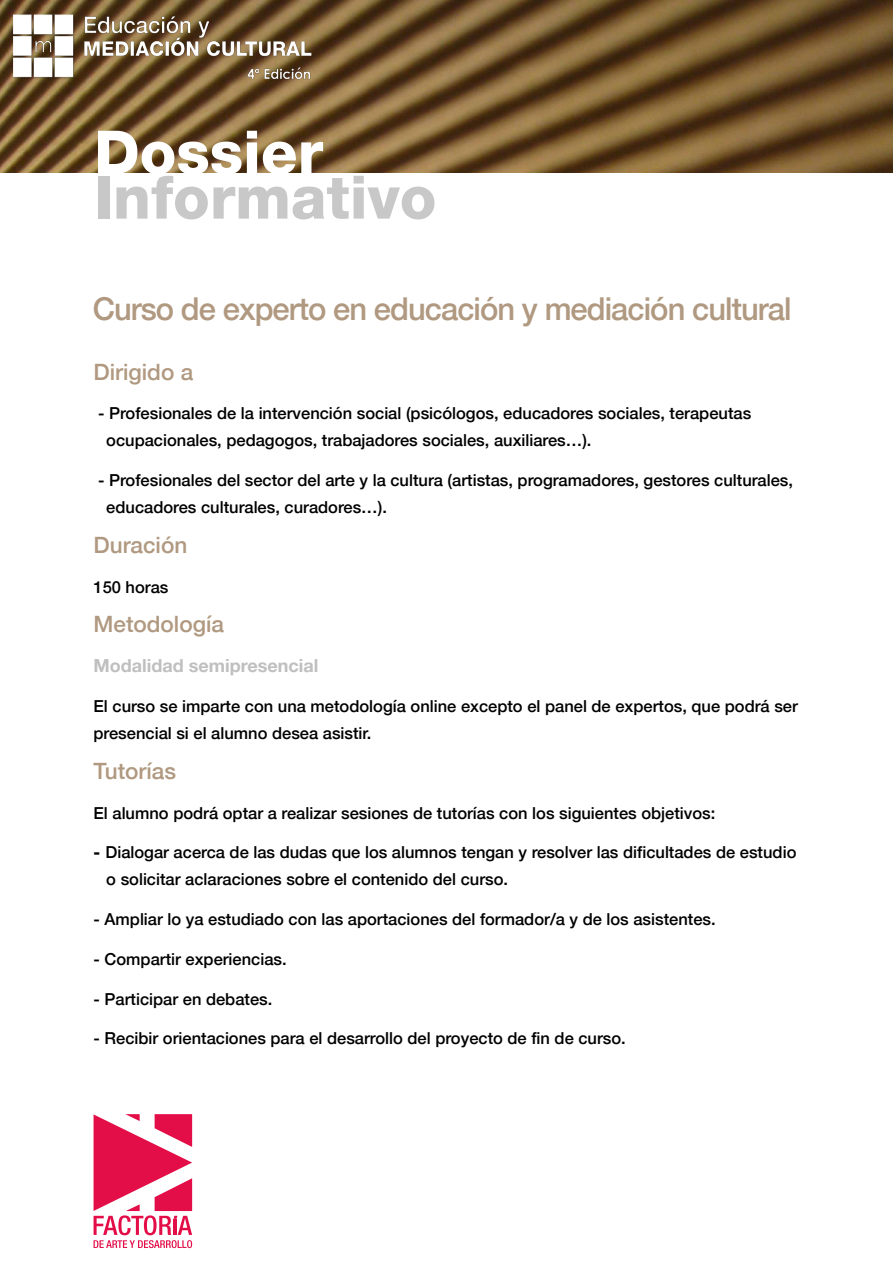
<style>
.page{position:relative;width:893px;height:1263px;background:#fff}
.page>*{position:absolute;margin:0;border:0;box-sizing:border-box;transform-origin:0 0}
.t1{font:800 60px "Helvetica 85";color:#c8c8c8}
.t2{font:800 60px "Helvetica 85";color:#fff}
.t3{font:500 31.5px "Helvetica 65";letter-spacing:-.03em;color:#b09980}
.t4{font:500 22.5px "Helvetica 65";color:#b09980}
.t5{font:700 18px "Helvetica 75";color:#bfbfbf}
.t6{font:500 16.5px/27px "Helvetica 65";color:#000}
.s1{font-family:"Helvetica 85";font-weight:800}
</style>
<div class="page">
<img style="left:0;top:0;width:893px;height:172px">
<img style="left:14px;top:14px;width:340px;height:70px">
<svg style="left:94px;top:1114px;width:98px;height:134px"></svg>
<hr style="left:173px;top:1220px;width:4px;height:15px;background:#e30d47">
<h1 class="t2" style="left:94px;top:117px;width:230px">Dossier</h1>
<h1 class="t1" style="left:94px;top:162px;width:344px">Informativo</h1>
<h2 class="t3" style="left:93px;top:290px;width:700px">Curso de experto en educación y mediación cultural</h2>
<h3 class="t4" style="left:94px;top:358px;width:101px">Dirigido a</h3>
<p class="t6" style="left:106px;top:400px;width:646px;text-indent:-8px">- Profesionales de la intervención social (psicólogos, educadores sociales, terapeutas ocupacionales, pedagogos, trabajadores sociales, auxiliares…).</p>
<p class="t6" style="left:106px;top:467px;width:688px;text-indent:-8px">- Profesionales del sector del arte y la cultura (artistas, programadores, gestores culturales, educadores culturales, curadores…).</p>
<h3 class="t4" style="left:94px;top:531px;width:95px">Duración</h3>
<p class="t6" style="left:94px;top:573px;width:76px">150 horas</p>
<h3 class="t4" style="left:94px;top:611px;width:132px">Metodología</h3>
<p class="t5" style="left:94px;top:655px;width:226px">Modalidad semipresencial</p>
<p class="t6" style="left:94px;top:692px;width:706px">El curso se imparte con una metodología online excepto el panel de expertos, que podrá ser presencial si el alumno desea asistir.</p>
<h3 class="t4" style="left:94px;top:757px;width:84px">Tutorías</h3>
<p class="t6" style="left:94px;top:799px;width:623px">El alumno podrá optar a realizar sesiones de tutorías con los siguientes objetivos:</p>
<p class="t6" style="left:106px;top:839px;width:692px;text-indent:-13px"><span class="s1">-</span> Dialogar acerca de las dudas que los alumnos tengan y resolver las dificultades de estudio o solicitar aclaraciones sobre el contenido del curso.</p>
<p class="t6" style="left:94px;top:905px;width:624px">- Ampliar lo ya estudiado con las aportaciones del formador/a y de los asistentes.</p>
<p class="t6" style="left:94px;top:945px;width:195px">- Compartir experiencias.</p>
<p class="t6" style="left:94px;top:985px;width:180px">- Participar en debates.</p>
<p class="t6" style="left:94px;top:1025px;width:534px">- Recibir orientaciones para el desarrollo del proyecto de fin de curso.</p>
</div>
